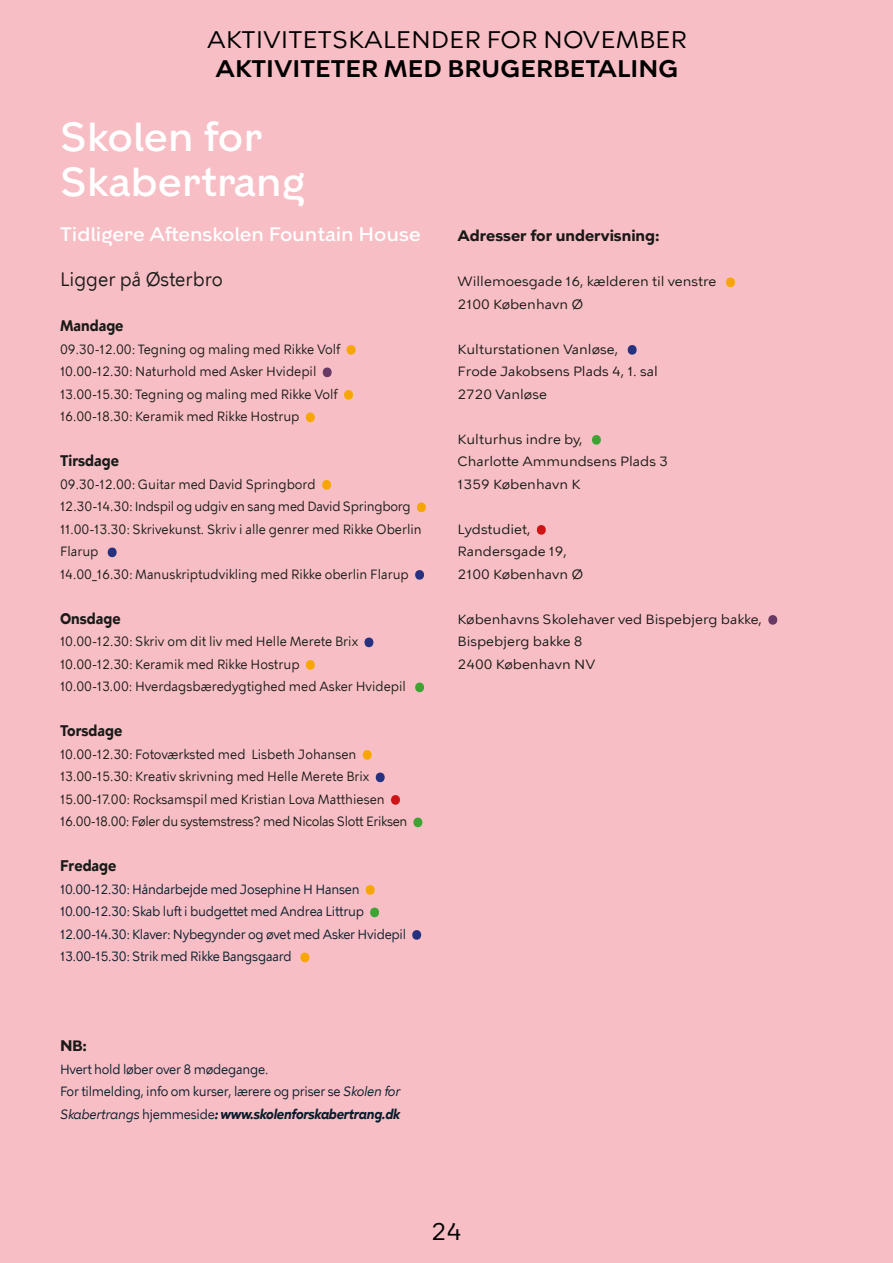
<style>
.page{position:relative;width:893px;height:1263px;background:#f7bfc5}
.page>*{position:absolute;margin:0;border:0;box-sizing:border-box;transform-origin:0 0}
.t1{font:90px "KBH Tekst";color:#f7a600;scale:.9 1}
.t2{font:90px "KBH Tekst";color:#263280;scale:.9 1}
.t3{font:90px "KBH Tekst";color:#3da434;scale:.9 1}
.t4{font:90px "KBH Tekst";color:#693965;scale:.9 1}
.t5{font:90px "KBH Tekst";color:#cd1316;scale:.9 1}
.t6{font:500 40.5px/45px "KBH";color:#fff}
.t7{font:24px "KBH";color:#000}
.t8{font:600 24px "KBH";color:#000}
.t9{font:500 19.5px "KBH";color:#fff}
.t10{font:19.5px "KBH Tekst";color:#1a1a18;scale:.9 1}
.t11{font:700 15px "KBH Tekst";color:#1a1a18;scale:.9 1}
.t12{font:700 15px "KBH Tekst";color:#1a1a18}
.t13{font:13.5px/22.5px "KBH Tekst";color:#1a1a18;scale:.9 1}
.t14{font:13.5px/22.5px "KBH Tekst";color:#1a1a18}
.t15{font:13.5px "KBH Tekst";letter-spacing:-.02em;color:#091c2c;scale:.9 1}
.t16{font:13.5px "KBH Tekst";letter-spacing:-.025em;color:#1a1a18;scale:.9 1}
.t17{font:13.5px "KBH Tekst";letter-spacing:-.02em;color:#1a1a18;scale:.9 1}
.t18{font:italic 700 13.5px "KBH Tekst";letter-spacing:-.02em;color:#091c2c;scale:.9 1}
.s1{font-style:italic}
.s2{font-weight:400}
.s3{font-weight:400;font-style:normal}
</style>
<div class="page">
<h3 class="t7" style="left:207px;top:25px;width:481px">AKTIVITETSKALENDER FOR NOVEMBER</h3>
<h3 class="t8" style="left:215px;top:54px;width:464px">AKTIVITETER MED BRUGERBETALING</h3>
<h3 class="t6" style="left:60px;top:114px;width:246px">Skolen for<br>Skabertrang</h3>
<h4 class="t9" style="left:60px;top:222px;width:362px">Tidligere Aftenskolen Fountain House</h4>
<h5 class="t10" style="left:60px;top:267px;width:183px">Ligger på Østerbro</h5>
<h6 class="t11" style="left:60px;top:317px;width:72px">Mandage</h6>
<p class="t13" style="left:60px;top:338px;width:313px">09.30-12.00: Tegning og maling med Rikke Volf</p>
<p class="t1" style="left:340px;top:266px;width:25px">.</p>
<p class="t13" style="left:60px;top:360px;width:286px">10.00-12.30: Naturhold med Asker Hvidepil</p>
<p class="t4" style="left:316px;top:288px;width:25px">.</p>
<p class="t13" style="left:60px;top:383px;width:310px">13.00-15.30: Tegning og maling med Rikke Volf</p>
<p class="t1" style="left:338px;top:311px;width:25px">.</p>
<p class="t13" style="left:60px;top:405px;width:268px">16.00-18.30: Keramik med Rikke Hostrup</p>
<p class="t1" style="left:300px;top:333px;width:25px">.</p>
<h6 class="t11" style="left:60px;top:452px;width:67px">Tirsdage</h6>
<p class="t13" style="left:60px;top:473px;width:286px">09.30-12.00: Guitar med David Springbord</p>
<p class="t1" style="left:316px;top:401px;width:25px">.</p>
<p class="t17" style="left:60px;top:498px;width:391px">12.30-14.30: Indspil og udgiv en sang med David Springborg</p>
<p class="t1" style="left:411px;top:423px;width:25px">.</p>
<p class="t13" style="left:60px;top:518px;width:403px">11.00-13.30: Skrivekunst. Skriv i alle genrer med Rikke Oberlin<br>Flarup</p>
<p class="t2" style="left:101px;top:468px;width:25px">.</p>
<p class="t13" style="left:60px;top:563px;width:389px">14.00_16.30: Manuskriptudvikling med Rikke oberlin Flarup</p>
<p class="t2" style="left:409px;top:491px;width:25px">.</p>
<h6 class="t11" style="left:60px;top:609px;width:69px">Onsdage</h6>
<p class="t13" style="left:60px;top:630px;width:333px">10.00-12.30: Skriv om dit liv med Helle Merete Brix</p>
<p class="t2" style="left:358px;top:558px;width:25px">.</p>
<p class="t13" style="left:60px;top:653px;width:268px">10.00-12.30: Keramik med Rikke Hostrup</p>
<p class="t1" style="left:300px;top:581px;width:25px">.</p>
<p class="t13" style="left:60px;top:675px;width:386px">10.00-13.00: Hverdagsbæredygtighed med Asker Hvidepil</p>
<p class="t3" style="left:409px;top:603px;width:25px">.</p>
<h6 class="t11" style="left:60px;top:722px;width:71px">Torsdage</h6>
<p class="t13" style="left:60px;top:743px;width:331px">10.00-12.30: Fotoværksted med Lisbeth Johansen</p>
<p class="t1" style="left:356px;top:671px;width:25px">.</p>
<p class="t13" style="left:60px;top:765px;width:345px">13.00-15.30: Kreativ skrivning med Helle Merete Brix</p>
<p class="t2" style="left:369px;top:693px;width:25px">.</p>
<p class="t13" style="left:60px;top:788px;width:362px">15.00-17.00: Rocksamspil med Kristian Lova Matthiesen</p>
<p class="t5" style="left:385px;top:716px;width:25px">.</p>
<p class="t16" style="left:60px;top:813px;width:388px">16.00-18.00: Føler du systemstress? med Nicolas Slott Eriksen</p>
<p class="t3" style="left:407px;top:738px;width:25px">.</p>
<h6 class="t11" style="left:60px;top:857px;width:64px">Fredage</h6>
<p class="t15" style="left:60px;top:881px;width:334px">10.00-12.30: Håndarbejde med Josephine H Hansen</p>
<p class="t1" style="left:359px;top:806px;width:25px">.</p>
<p class="t15" style="left:60px;top:903px;width:339px">10.00-12.30: Skab luft i budgettet med Andrea Littrup</p>
<p class="t3" style="left:364px;top:828px;width:25px">.</p>
<p class="t15" style="left:60px;top:926px;width:386px">12.00-14.30: Klaver: Nybegynder og øvet med Asker Hvidepil</p>
<p class="t2" style="left:406px;top:851px;width:25px">.</p>
<p class="t15" style="left:60px;top:948px;width:259px">13.00-15.30: Strik med Rikke Bangsgaard</p>
<p class="t1" style="left:294px;top:873px;width:25px">.</p>
<h6 class="t12" style="left:60px;top:1037px;width:28px">NB:</h6>
<p class="t15" style="left:60px;top:1061px;width:233px">Hvert hold løber over 8 mødegange.</p>
<p class="t15" style="left:60px;top:1083px;width:380px">For tilmelding, info om kurser, lærere og priser se <span class="s1">Skolen for</span></p>
<p class="t18" style="left:60px;top:1106px;width:379px"><span class="s2">Skabertrangs</span> <span class="s3">hjemmeside</span>: www.skolenforskabertrang.dk</p>
<h6 class="t12" style="left:458px;top:227px;width:203px">Adresser for undervisning:</h6>
<p class="t14" style="left:458px;top:270px;width:260px">Willemoesgade 16, kælderen til venstre</p>
<p class="t1" style="left:720px;top:198px;width:25px">.</p>
<p class="t14" style="left:458px;top:293px;width:127px">2100 København Ø</p>
<p class="t14" style="left:458px;top:338px;width:162px">Kulturstationen Vanløse,</p>
<p class="t2" style="left:621px;top:266px;width:25px">.</p>
<p class="t14" style="left:458px;top:360px;width:202px">Frode Jakobsens Plads 4, 1. sal</p>
<p class="t14" style="left:458px;top:383px;width:91px">2720 Vanløse</p>
<p class="t14" style="left:458px;top:428px;width:126px">Kulturhus indre by,</p>
<p class="t3" style="left:586px;top:356px;width:25px">.</p>
<p class="t14" style="left:458px;top:450px;width:212px">Charlotte Ammundsens Plads 3</p>
<p class="t14" style="left:458px;top:473px;width:124px">1359 København K</p>
<p class="t14" style="left:458px;top:518px;width:74px">Lydstudiet,</p>
<p class="t5" style="left:530px;top:446px;width:25px">.</p>
<p class="t14" style="left:458px;top:540px;width:127px">Randersgade 19,<br>2100 København Ø</p>
<p class="t14" style="left:458px;top:608px;width:306px">Københavns Skolehaver ved Bispebjerg bakke,</p>
<p class="t4" style="left:762px;top:536px;width:25px">.</p>
<p class="t14" style="left:458px;top:630px;width:127px">Bispebjerg bakke 8</p>
<p class="t14" style="left:458px;top:653px;width:139px">2400 København NV</p>
<h3 class="t7" style="left:431px;top:1216px;width:33px">24</h3>
</div>
